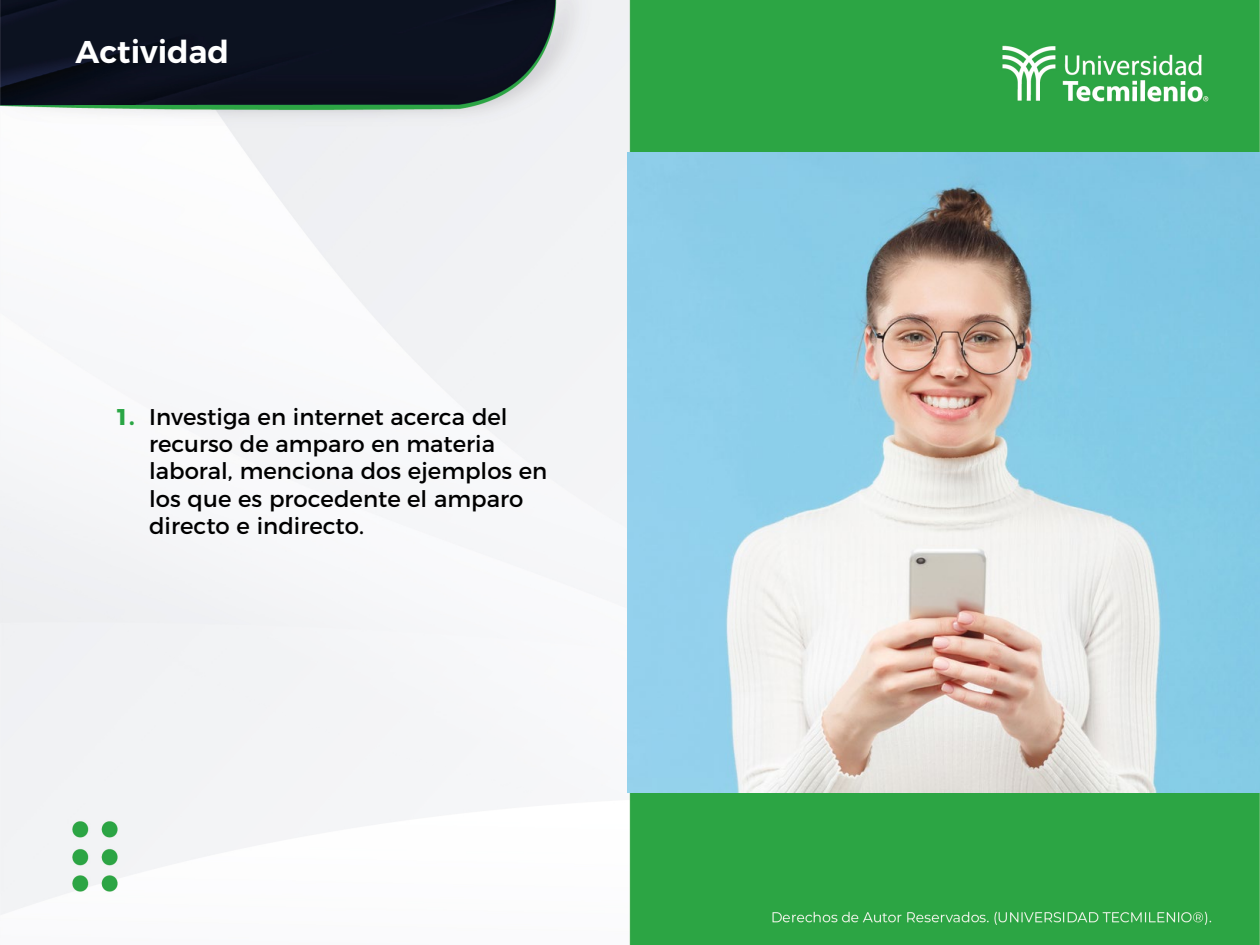
<style>
.page{position:relative;width:1260px;height:945px;background:#fff}
.page>*{position:absolute;margin:0;border:0;box-sizing:border-box;transform-origin:0 0}
.t1{font:600 31.5px "Montserrat";color:#fff}
.t2{font:22.75px/27.3px "Montserrat";color:#000}
.t3{font:700 22.75px "Montserrat";color:#2aa645}
</style>
<div class="page">
<img style="left:0;top:0;width:1260px;height:945px">
<img style="left:628px;top:152px;width:632px;height:641px">
<h1 class="t1" style="left:76px;top:26px;width:155px">Actividad</h1>
<p class="t3" style="left:115px;top:398px;width:21px">1.</p>
<p class="t2" style="left:149px;top:401px;width:400px">Investiga en internet acerca del recurso de amparo en materia laboral, menciona dos ejemplos en los que es procedente el amparo directo e indirecto.</p>
</div>
